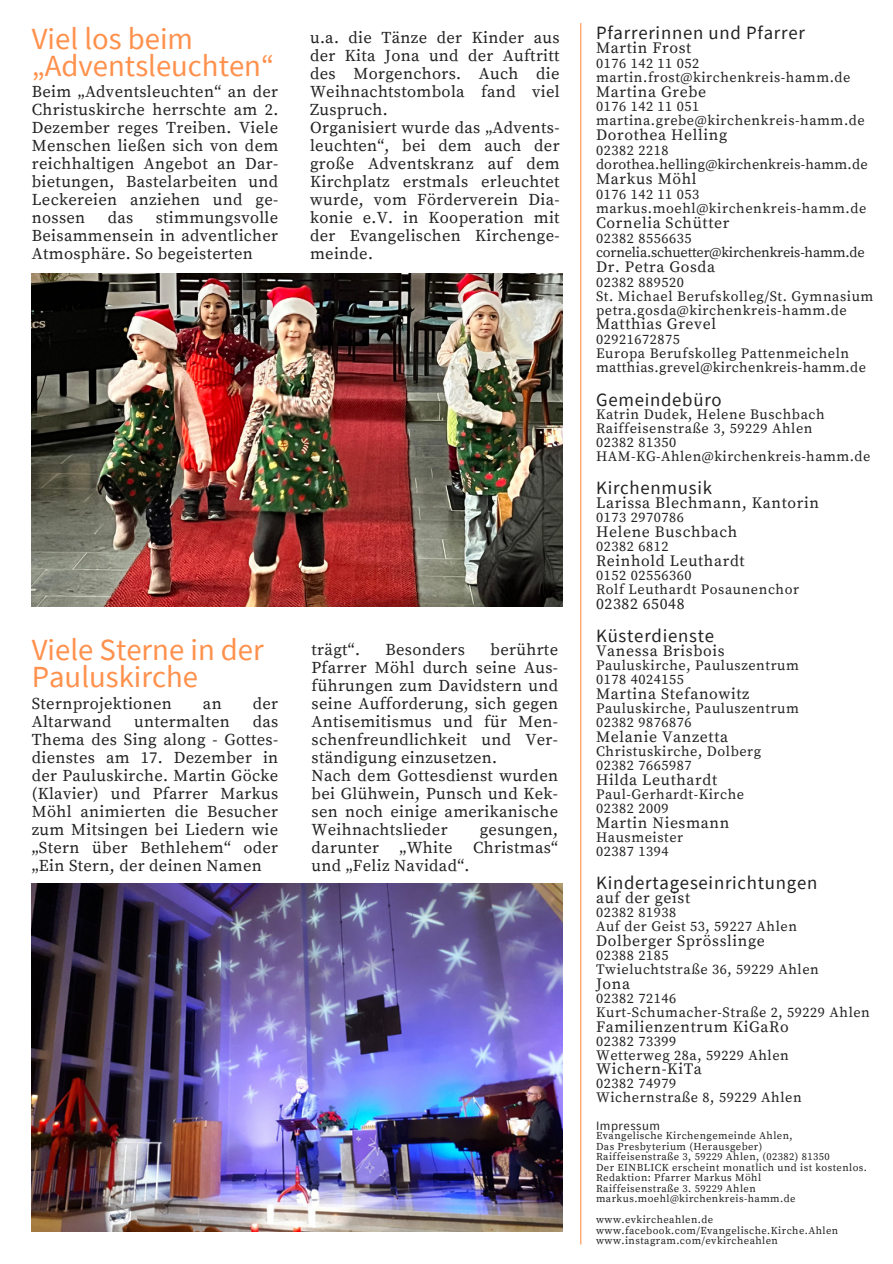
<style>
.page{position:relative;width:893px;height:1264px;background:#fff}
.page>*{position:absolute;margin:0;border:0;box-sizing:border-box;transform-origin:0 0}
.t1{font:30.75px/27px "Source Sans Pro";color:#ff914d}
.t2{font:18.75px "Source Sans Pro";letter-spacing:.04em;color:#222}
.t3{font:16.5px/18px "Source Serif Pro";letter-spacing:.02em;color:#222;text-align:justify}
.t4{font:15.75px "Source Serif Pro";letter-spacing:.04em;color:#222}
.t5{font:14.25px "Source Serif Pro";letter-spacing:.04em;color:#222}
.t6{font:14.25px "Source Serif Pro";letter-spacing:-.01em;color:#222}
.t7{font:14.25px "Source Serif Pro";letter-spacing:.015em;color:#222}
.t8{font:12.75px "Source Sans Pro";letter-spacing:.04em;color:#222}
.t9{font:10.5px/10.5px "Source Serif Pro";letter-spacing:.04em;color:#222}
</style>
<div class="page">
<img style="left:32px;top:274px;width:530px;height:333px">
<img style="left:32px;top:883px;width:530px;height:348px">
<hr style="left:580px;top:23px;width:1px;height:1221px;background:#ff914d">
<p class="t1" style="left:32px;top:25px;width:163px">Viel los beim</p>
<p class="t1" style="left:32px;top:52px;width:244px">„Adventsleuchten“</p>
<p class="t3" style="left:32px;top:83px;width:248px">Beim „Adventsleuchten“ an der Christuskirche herrschte am 2.<br>Dezember reges Treiben. Viele Menschen ließen sich von dem reichhaltigen Angebot an Dar&shy;bietungen, Bastelarbeiten und Leckereien anziehen und ge&shy;nossen</p>
<p class="t3" style="left:32px;top:209px;width:248px;text-indent:124px">stimmungsvolle Beisammensein in adventlicher Atmosphäre. So begeisterten</p>
<p class="t3" style="left:108px;top:209px;width:27px">das</p>
<p class="t3" style="left:310px;top:29px;width:251px">u.a. die Tänze der Kinder aus der Kita Jona und der Auftritt des Morgenchors. Auch die Weihnachtstombola fand viel Zuspruch.</p>
<p class="t3" style="left:310px;top:119px;width:251px">Organisiert wurde das „Advents&shy;leuchten“, bei dem auch der große Adventskranz auf dem Kirchplatz erstmals erleuchtet wurde, vom Förderverein Dia&shy;konie e.V. in Kooperation mit der Evangelischen Kirchenge&shy;meinde.</p>
<p class="t1" style="left:32px;top:635px;width:233px">Viele Sterne in der<br>Pauluskirche</p>
<p class="t3" style="left:32px;top:695px;width:141px">Sternprojektionen</p>
<p class="t3" style="left:203px;top:695px;width:20px">an</p>
<p class="t3" style="left:253px;top:695px;width:27px">der</p>
<p class="t3" style="left:32px;top:713px;width:81px">Altarwand</p>
<p class="t3" style="left:134px;top:713px;width:97px">untermalten</p>
<p class="t3" style="left:32px;top:713px;width:248px;text-indent:221px">das Thema des Sing along - Gottes&shy;dienstes am 17. Dezember in der Pauluskirche. Martin Göcke (Klavier) und Pfarrer Markus Möhl animierten die Besucher zum Mitsingen bei Liedern wie „Stern über Bethlehem“ oder „Ein Stern, der deinen Namen</p>
<p class="t3" style="left:311px;top:641px;width:50px">trägt“.</p>
<p class="t3" style="left:385px;top:641px;width:81px">Besonders</p>
<p class="t3" style="left:311px;top:641px;width:248px;text-indent:179px">berührte Pfarrer Möhl durch seine Aus&shy;führungen zum Davidstern und seine Aufforderung, sich gegen Antisemitismus und für Men&shy;schenfreundlichkeit und Ver&shy;ständigung einzusetzen.</p>
<p class="t3" style="left:311px;top:767px;width:248px">Nach dem Gottesdienst wurden bei Glühwein, Punsch und Kek&shy;sen noch einige amerikanische Weihnachtslieder</p>
<p class="t3" style="left:311px;top:821px;width:248px;text-indent:168px">gesungen, darunter „White Christmas“ und „Feliz Navidad“.</p>
<p class="t2" style="left:596px;top:20px;width:210px">Pfarrerinnen und Pfarrer</p>
<p class="t4" style="left:596px;top:38px;width:97px">Martin Frost</p>
<p class="t5" style="left:596px;top:55px;width:105px">0176 142 11 052</p>
<p class="t5" style="left:596px;top:69px;width:256px">martin.frost@kirchenkreis-hamm.de</p>
<p class="t4" style="left:596px;top:82px;width:112px">Martina Grebe</p>
<p class="t5" style="left:596px;top:98px;width:105px">0176 142 11 051</p>
<p class="t5" style="left:596px;top:112px;width:270px">martina.grebe@kirchenkreis-hamm.de</p>
<p class="t4" style="left:596px;top:126px;width:133px">Dorothea Helling</p>
<p class="t5" style="left:596px;top:142px;width:74px">02382 2218</p>
<p class="t7" style="left:596px;top:156px;width:273px">dorothea.helling@kirchenkreis-hamm.de</p>
<p class="t4" style="left:596px;top:170px;width:102px">Markus Möhl</p>
<p class="t5" style="left:596px;top:186px;width:105px">0176 142 11 053</p>
<p class="t5" style="left:596px;top:200px;width:272px">markus.moehl@kirchenkreis-hamm.de</p>
<p class="t4" style="left:596px;top:213px;width:135px">Cornelia Schütter</p>
<p class="t5" style="left:596px;top:230px;width:97px">02382 8556635</p>
<p class="t6" style="left:596px;top:244px;width:270px">cornelia.schuetter@kirchenkreis-hamm.de</p>
<p class="t4" style="left:596px;top:257px;width:120px">Dr. Petra Gosda</p>
<p class="t5" style="left:596px;top:273px;width:89px">02382 889520</p>
<p class="t5" style="left:596px;top:287px;width:279px">St. Michael Berufskolleg/St. Gymnasium</p>
<p class="t5" style="left:596px;top:301px;width:252px">petra.gosda@kirchenkreis-hamm.de</p>
<p class="t4" style="left:596px;top:315px;width:122px">Matthias Grevel</p>
<p class="t5" style="left:596px;top:331px;width:85px">02921672875</p>
<p class="t5" style="left:596px;top:345px;width:255px">Europa Berufskolleg Pattenmeicheln</p>
<p class="t5" style="left:596px;top:359px;width:271px">matthias.grevel@kirchenkreis-hamm.de</p>
<p class="t2" style="left:596px;top:387px;width:127px">Gemeindebüro</p>
<p class="t5" style="left:596px;top:405px;width:230px">Katrin Dudek, Helene Buschbach</p>
<p class="t5" style="left:596px;top:419px;width:218px">Raiffeisenstraße 3, 59229 Ahlen</p>
<p class="t5" style="left:596px;top:433px;width:82px">02382 81350</p>
<p class="t5" style="left:596px;top:447px;width:276px">HAM-KG-Ahlen@kirchenkreis-hamm.de</p>
<p class="t2" style="left:596px;top:475px;width:117px">Kirchenmusik</p>
<p class="t4" style="left:596px;top:493px;width:224px">Larissa Blechmann, Kantorin</p>
<p class="t5" style="left:596px;top:509px;width:89px">0173 2970786</p>
<p class="t4" style="left:596px;top:522px;width:143px">Helene Buschbach</p>
<p class="t5" style="left:596px;top:538px;width:74px">02382 6812</p>
<p class="t4" style="left:596px;top:551px;width:150px">Reinhold Leuthardt</p>
<p class="t5" style="left:596px;top:566px;width:97px">0152 02556360</p>
<p class="t5" style="left:596px;top:580px;width:204px">Rolf Leuthardt Posaunenchor</p>
<p class="t4" style="left:596px;top:594px;width:90px">02382 65048</p>
<p class="t2" style="left:596px;top:623px;width:120px">Küsterdienste</p>
<p class="t4" style="left:596px;top:641px;width:130px">Vanessa Brisbois</p>
<p class="t5" style="left:596px;top:657px;width:204px">Pauluskirche, Pauluszentrum</p>
<p class="t5" style="left:596px;top:671px;width:89px">0178 4024155</p>
<p class="t4" style="left:596px;top:684px;width:155px">Martina Stefanowitz</p>
<p class="t5" style="left:596px;top:699px;width:204px">Pauluskirche, Pauluszentrum</p>
<p class="t5" style="left:596px;top:713px;width:97px">02382 9876876</p>
<p class="t4" style="left:596px;top:727px;width:133px">Melanie Vanzetta</p>
<p class="t5" style="left:596px;top:742px;width:167px">Christuskirche, Dolberg</p>
<p class="t5" style="left:596px;top:756px;width:97px">02382 7665987</p>
<p class="t4" style="left:596px;top:770px;width:123px">Hilda Leuthardt</p>
<p class="t5" style="left:596px;top:785px;width:149px">Paul-Gerhardt-Kirche</p>
<p class="t5" style="left:596px;top:799px;width:74px">02382 2009</p>
<p class="t4" style="left:596px;top:813px;width:135px">Martin Niesmann</p>
<p class="t5" style="left:596px;top:828px;width:89px">Hausmeister</p>
<p class="t5" style="left:596px;top:842px;width:74px">02387 1394</p>
<p class="t2" style="left:596px;top:870px;width:223px">Kindertageseinrichtungen</p>
<p class="t4" style="left:596px;top:888px;width:96px">auf der geist</p>
<p class="t5" style="left:596px;top:903px;width:82px">02382 81938</p>
<p class="t5" style="left:596px;top:917px;width:202px">Auf der Geist 53, 59227 Ahlen</p>
<p class="t4" style="left:596px;top:931px;width:170px">Dolberger Sprösslinge</p>
<p class="t5" style="left:596px;top:946px;width:74px">02388 2185</p>
<p class="t5" style="left:596px;top:960px;width:224px">Twieluchtstraße 36, 59229 Ahlen</p>
<p class="t4" style="left:596px;top:974px;width:35px">Jona</p>
<p class="t5" style="left:596px;top:989px;width:82px">02382 72146</p>
<p class="t5" style="left:596px;top:1003px;width:275px">Kurt-Schumacher-Straße 2, 59229 Ahlen</p>
<p class="t4" style="left:596px;top:1017px;width:194px">Familienzentrum KiGaRo</p>
<p class="t5" style="left:596px;top:1032px;width:82px">02382 73399</p>
<p class="t5" style="left:596px;top:1046px;width:194px">Wetterweg 28a, 59229 Ahlen</p>
<p class="t4" style="left:596px;top:1059px;width:107px">Wichern-KiTa</p>
<p class="t5" style="left:596px;top:1075px;width:82px">02382 74979</p>
<p class="t5" style="left:596px;top:1089px;width:207px">Wichernstraße 8, 59229 Ahlen</p>
<p class="t8" style="left:596px;top:1117px;width:65px">Impressum</p>
<p class="t9" style="left:596px;top:1130px;width:198px">Evangelische Kirchengemeinde Ahlen,</p>
<p class="t9" style="left:596px;top:1141px;width:168px">Das Presbyterium (Herausgeber)</p>
<p class="t9" style="left:596px;top:1151px;width:235px">Raiffeisenstraße 3, 59229 Ahlen, (02382) 81350</p>
<p class="t9" style="left:596px;top:1162px;width:272px">Der EINBLICK erscheint monatlich und ist kostenlos.</p>
<p class="t9" style="left:596px;top:1172px;width:166px">Redaktion: Pfarrer Markus Möhl</p>
<p class="t9" style="left:596px;top:1183px;width:201px">Raiffeisenstraße 3. 59229 Ahlen markus.moehl@kirchenkreis-hamm.de</p>
<p class="t9" style="left:596px;top:1214px;width:119px">www.evkircheahlen.de</p>
<p class="t9" style="left:596px;top:1225px;width:243px">www.facebook.com/Evangelische.Kirche.Ahlen</p>
<p class="t9" style="left:596px;top:1235px;width:183px">www.instagram.com/evkircheahlen</p>
</div>
